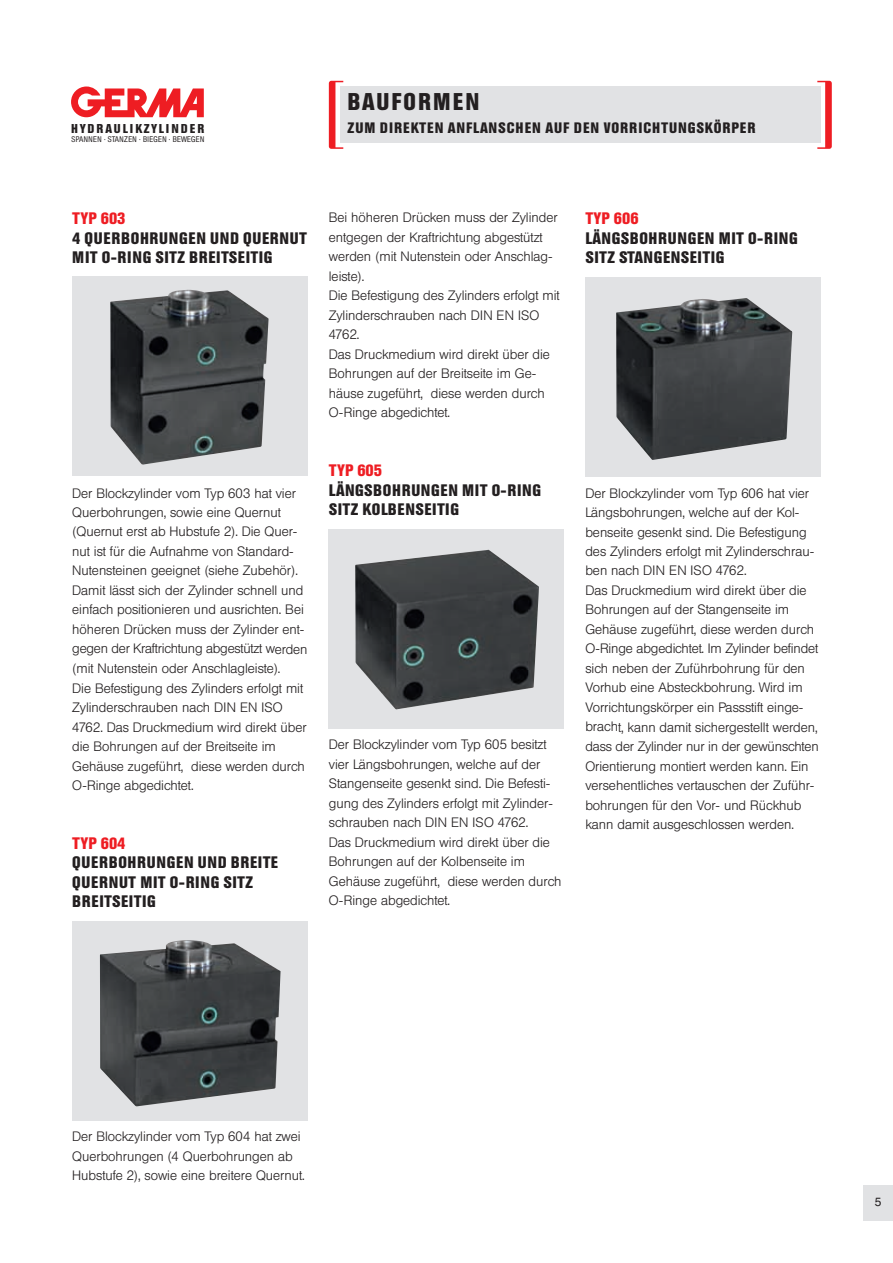
<style>
.page{position:relative;width:893px;height:1263px;background:#fff}
.page>*{position:absolute;margin:0;border:0;box-sizing:border-box;transform-origin:0 0}
.t1{font:700 24px "Helvetica Con BQ";letter-spacing:.09em;color:#231f20}
.t2{font:700 16.5px/19.5px "Helvetica Con BQ";letter-spacing:.04em;color:#231f20}
.t3{font:700 16.5px "Helvetica Con BQ";color:#ee1d23}
.t4{font:700 15px "Helvetica Con BQ";letter-spacing:.065em;color:#231f20}
.t5{font:300 13.5px/19.5px "Helvetica BQ";color:#231f20}
.t6{font:700 12.75px "Helvetica Con BQ";letter-spacing:.145em;color:#231f20}
.t7{font:12px "Helvetica";color:#231f20}
.t8{font:300 8.1px "Helvetica Con BQ";letter-spacing:.06em;color:#231f20}
</style>
<div class="page">
<div style="left:863px;top:1185px;width:30px;height:35px;background:#e1e2e4"></div>
<div style="left:340px;top:87px;width:481px;height:56px;background:#e1e2e4"></div>
<svg style="left:329px;top:81px;width:14px;height:68px"></svg>
<svg style="left:817px;top:81px;width:15px;height:68px"></svg>
<div style="left:72px;top:276px;width:236px;height:200px;background:#e1e2e4"></div>
<img style="left:110px;top:290px;width:159px;height:174px">
<div style="left:72px;top:921px;width:236px;height:199px;background:#e1e2e4"></div>
<img style="left:100px;top:940px;width:181px;height:166px">
<div style="left:329px;top:529px;width:235px;height:199px;background:#e1e2e4"></div>
<img style="left:355px;top:550px;width:184px;height:159px">
<div style="left:586px;top:277px;width:235px;height:199px;background:#e1e2e4"></div>
<img style="left:616px;top:298px;width:176px;height:162px">
<svg style="left:71px;top:87px;width:133px;height:30px"></svg>
<h1 class="t1" style="left:347px;top:89px;width:134px">BAUFORMEN</h1>
<p class="t6" style="left:71px;top:122px;width:135px">HYDRAULIKZYLINDER</p>
<p class="t4" style="left:347px;top:119px;width:409px">ZUM DIREKTEN ANFLANSCHEN AUF DEN VORRICHTUNGSKÖRPER</p>
<p class="t8" style="left:71px;top:135px;width:134px">SPANNEN · STANZEN · BIEGEN · BEWEGEN</p>
<p class="t3" style="left:72px;top:210px;width:55px">TYP 603</p>
<p class="t2" style="left:72px;top:228px;width:236px">4 QUERBOHRUNGEN UND QUERNUT<br>MIT O-RING SITZ BREITSEITIG</p>
<p class="t5" style="left:72px;top:483px;width:237px">Der Blockzylinder vom Typ 603 hat vier Querbohrungen, sowie eine Quernut (Quernut erst ab Hubstufe 2). Die Quer&shy;nut ist für die Aufnahme von Standard-Nutensteinen geeignet (siehe Zubehör).<br>Damit lässt sich der Zylinder schnell und einfach positionieren und ausrichten. Bei höheren Drücken muss der Zylinder ent&shy;gegen der Kraftrichtung abgestützt werden (mit Nutenstein oder Anschlagleiste).<br>Die Befestigung des Zylinders erfolgt mit Zylinderschrauben nach DIN EN ISO 4762. Das Druckmedium wird direkt über die Bohrungen auf der Breitseite im Gehäuse zugeführt, diese werden durch O-Ringe abgedichtet.</p>
<p class="t3" style="left:72px;top:834px;width:55px">TYP 604</p>
<p class="t2" style="left:72px;top:852px;width:207px">QUERBOHRUNGEN UND BREITE<br>QUERNUT MIT O-RING SITZ<br>BREITSEITIG</p>
<p class="t5" style="left:329px;top:208px;width:232px">Bei höheren Drücken muss der Zylinder entgegen der Kraftrichtung abgestützt werden (mit Nutenstein oder Anschlag&shy;leiste).<br>Die Befestigung des Zylinders erfolgt mit<br>Zylinderschrauben nach DIN EN ISO<br>4762.<br>Das Druckmedium wird direkt über die<br>Bohrungen auf der Breitseite im Ge&shy;häuse zugeführt, diese werden durch<br>O-Ringe abgedichtet.</p>
<p class="t3" style="left:329px;top:461px;width:55px">TYP 605</p>
<p class="t2" style="left:329px;top:480px;width:214px">LÄNGSBOHRUNGEN MIT O-RING<br>SITZ KOLBENSEITIG</p>
<p class="t5" style="left:329px;top:734px;width:234px">Der Blockzylinder vom Typ 605 besitzt vier Längsbohrungen, welche auf der Stangenseite gesenkt sind. Die Befesti&shy;gung des Zylinders erfolgt mit Zylinder&shy;schrauben nach DIN EN ISO 4762.<br>Das Druckmedium wird direkt über die Bohrungen auf der Kolbenseite im Gehäuse zugeführt, diese werden durch O-Ringe abgedichtet.</p>
<p class="t3" style="left:585px;top:210px;width:55px">TYP 606</p>
<p class="t2" style="left:585px;top:228px;width:214px">LÄNGSBOHRUNGEN MIT O-RING<br>SITZ STANGENSEITIG</p>
<p class="t5" style="left:585px;top:483px;width:235px">Der Blockzylinder vom Typ 606 hat vier Längsbohrungen, welche auf der Kol&shy;benseite gesenkt sind. Die Befestigung des Zylinders erfolgt mit Zylinderschrau&shy;ben nach DIN EN ISO 4762.<br>Das Druckmedium wird direkt über die Bohrungen auf der Stangenseite im Gehäuse zugeführt, diese werden durch O-Ringe abgedichtet. Im Zylinder befindet sich neben der Zuführbohrung für den Vorhub eine Absteckbohrung. Wird im Vorrichtungskörper ein Passstift einge&shy;bracht, kann damit sichergestellt werden, dass der Zylinder nur in der gewünschten Orientierung montiert werden kann. Ein versehentliches vertauschen der Zuführ&shy;bohrungen für den Vor- und Rückhub kann damit ausgeschlossen werden.</p>
<p class="t5" style="left:72px;top:1126px;width:234px">Der Blockzylinder vom Typ 604 hat zwei<br>Querbohrungen (4 Querbohrungen ab<br>Hubstufe 2), sowie eine breitere Quernut.</p>
<p class="t7" style="left:875px;top:1195px;width:8px">5</p>
</div>
